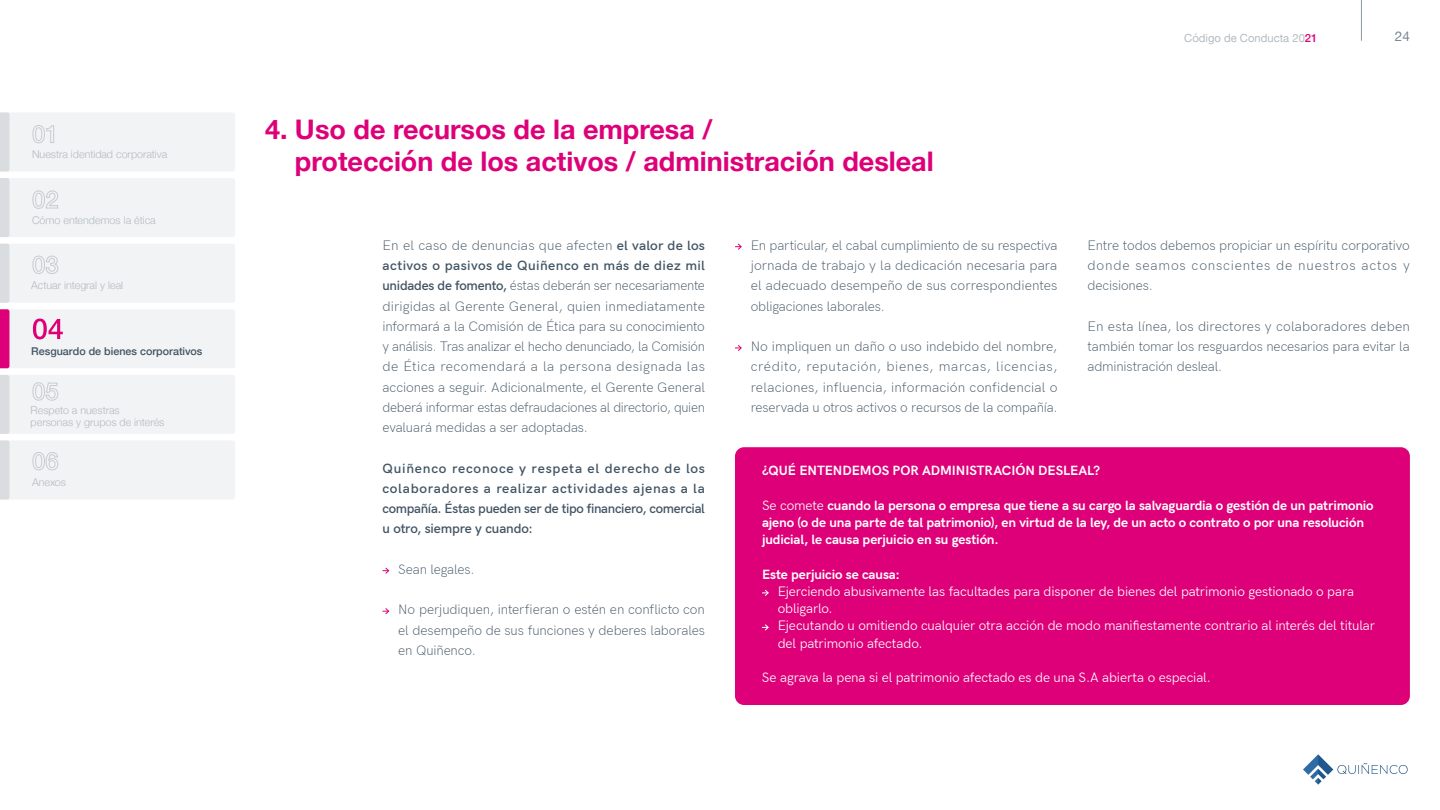
<style>
.page{position:relative;width:1440px;height:810px;background:#fff}
.page>*{position:absolute;margin:0;border:0;box-sizing:border-box;transform-origin:0 0}
.titulo_2{font:700 27px "Helvetica Neue";color:#de0079}
.textos{font:300 13.5px/20.2px "HK Grotesk";letter-spacing:-.01em;color:#415464;text-align:justify}
.textos_blancos{font:13.5px/17.2px "HK Grotesk";letter-spacing:-.01em;color:#fff}
.textos_blancos-2{font:700 13.5px/17.2px "HK Grotesk";letter-spacing:-.01em;color:#fff}
.textos-2{font:600 13.5px/20.2px "HK Grotesk";letter-spacing:-.02em;color:#415464;text-align:justify}
.titulo_blanco{font:700 13.5px "HK Grotesk";letter-spacing:-.005em;color:#fff}
.t1{font:13.5px "Helvetica Neue";color:#7a8793}
.t2{font:11.25px "Helvetica Neue";color:#b3bbc1}
.t3{font:300 10.73px/11.5px "Helvetica Neue";color:#b3bbc1}
.t4{font:500 10.73px "Helvetica Neue";color:#415464}
.s1{font-weight:500;color:#de0079}
.s2{font-weight:600}
.s3{font-weight:400}
</style>
<div class="page">
<div style="left:0;top:112px;width:235px;height:60px;background:#f2f3f4"></div>
<div style="left:0;top:178px;width:235px;height:59px;background:#f2f3f4"></div>
<div style="left:0;top:244px;width:235px;height:59px;background:#f2f3f4"></div>
<div style="left:0;top:309px;width:235px;height:59px;background:#f2f3f4"></div>
<div style="left:0;top:375px;width:235px;height:59px;background:#f2f3f4"></div>
<div style="left:0;top:440px;width:235px;height:60px;background:#f2f3f4"></div>
<hr style="left:1361px;top:0;width:1px;height:41px;background:#8d98a2">
<div style="left:735px;top:447px;width:675px;height:258px;background:#de0079;border-radius:9px"></div>
<svg style="left:382px;top:567px;width:8px;height:7px"></svg>
<svg style="left:382px;top:608px;width:8px;height:7px"></svg>
<svg style="left:735px;top:243px;width:7px;height:7px"></svg>
<svg style="left:735px;top:344px;width:7px;height:7px"></svg>
<svg style="left:762px;top:589px;width:7px;height:7px"></svg>
<svg style="left:762px;top:624px;width:7px;height:7px"></svg>
<img style="left:1303px;top:754px;width:105px;height:31px">
<p class="t3" style="left:32px;top:148px;width:137px">Nuestra identidad corporativa</p>
<p class="t3" style="left:32px;top:214px;width:125px">Cómo entendemos la ética</p>
<p class="t3" style="left:31px;top:279px;width:93px">Actuar integral y leal</p>
<p class="t4" style="left:31px;top:342px;width:173px">Resguardo de bienes corporativos</p>
<p class="t3" style="left:31px;top:404px;width:135px">Respeto a nuestras personas y grupos de interés</p>
<p class="t3" style="left:32px;top:476px;width:35px">Anexos</p>
<p class="titulo_2" style="left:265px;top:108px;width:449px">4. Uso de recursos de la empresa /</p>
<p class="titulo_2" style="left:295px;top:140px;width:640px">protección de los activos / administración desleal</p>
<p class="t2" style="left:1184px;top:30px;width:135px">Código de Conducta 20<span class="s1">21</span></p>
<p class="t1" style="left:1395px;top:26px;width:17px">24</p>
<p class="textos" style="left:382px;top:234px;width:324px">En el caso de denuncias que afecten <span class="s2">el valor de los activos o pasivos de Quiñenco en más de diez mil unidades de fomento,</span> éstas deberán ser necesariamente dirigidas al Gerente General, quien inmediatamente informará a la Comisión de Ética para su conocimiento y análisis. Tras analizar el hecho denunciado, la Comisión de Ética recomendará a la persona designada las acciones a seguir. Adicionalmente, el Gerente General deberá informar estas defraudaciones al directorio, quien evaluará medidas a ser adoptadas.</p>
<p class="textos-2" style="left:382px;top:457px;width:324px">Quiñenco reconoce y respeta el derecho de los colaboradores a realizar actividades ajenas a la compañía. Éstas pueden ser de tipo financiero, comercial u otro, siempre y cuando:</p>
<p class="textos" style="left:398px;top:558px;width:78px">Sean legales.</p>
<p class="textos" style="left:398px;top:598px;width:308px">No perjudiquen, interfieran o estén en conflicto con el desempeño de sus funciones y deberes laborales en Quiñenco.</p>
<p class="textos" style="left:751px;top:234px;width:308px">En particular, el cabal cumplimiento de su respectiva jornada de trabajo y la dedicación necesaria para el adecuado desempeño de sus correspondientes obligaciones laborales.</p>
<p class="textos" style="left:751px;top:335px;width:308px">No impliquen un daño o uso indebido del nombre, crédito, reputación, bienes, marcas, licencias, relaciones, influencia, información confidencial o reservada u otros activos o recursos de la compañía.</p>
<p class="textos" style="left:1088px;top:234px;width:324px">Entre todos debemos propiciar un espíritu corporativo donde seamos conscientes de nuestros actos y decisiones.</p>
<p class="textos" style="left:1088px;top:315px;width:324px">En esta línea, los directores y colaboradores deben también tomar los resguardos necesarios para evitar la administración desleal.</p>
<p class="titulo_blanco" style="left:762px;top:460px;width:340px">¿QUÉ ENTENDEMOS POR ADMINISTRACIÓN DESLEAL?</p>
<p class="textos_blancos-2" style="left:762px;top:495px;width:613px"><span class="s3">Se comete</span> cuando la persona o empresa que tiene a su cargo la salvaguardia o gestión de un patrimonio ajeno (o de una parte de tal patrimonio), en virtud de la ley, de un acto o contrato o por una resolución judicial, le causa perjuicio en su gestión.</p>
<p class="textos_blancos-2" style="left:762px;top:564px;width:140px">Este perjuicio se causa:</p>
<p class="textos_blancos" style="left:778px;top:582px;width:578px">Ejerciendo abusivamente las facultades para disponer de bienes del patrimonio gestionado o para obligarlo.</p>
<p class="textos_blancos" style="left:778px;top:616px;width:599px">Ejecutando u omitiendo cualquier otra acción de modo manifiestamente contrario al interés del titular del patrimonio afectado.</p>
<p class="textos_blancos" style="left:762px;top:668px;width:450px">Se agrava la pena si el patrimonio afectado es de una S.A abierta o especial.</p>
</div>
